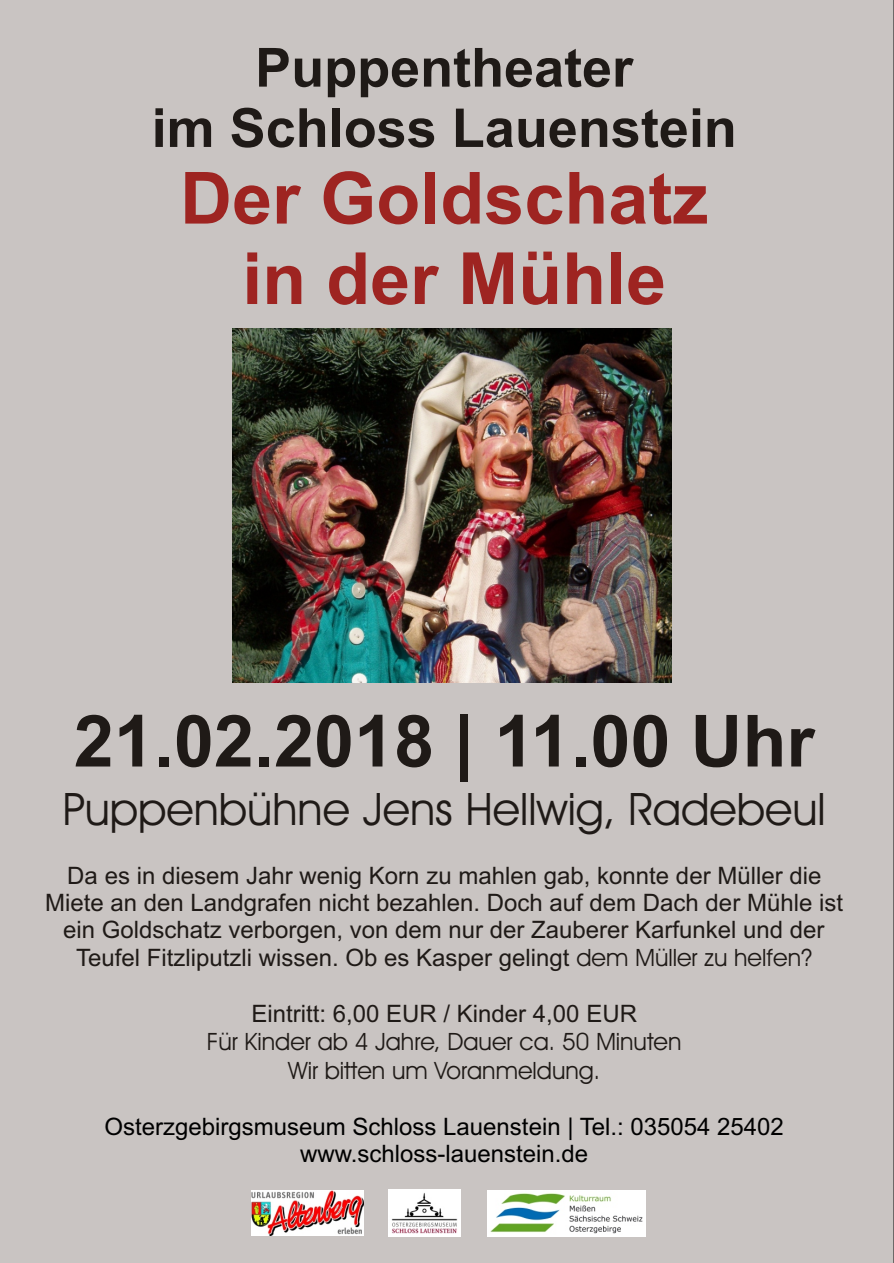
<style>
.page{position:relative;width:894px;height:1263px;background:#fff}
.page>*{position:absolute;margin:0;border:0;box-sizing:border-box;transform-origin:0 0}
.t1{font:700 72px/80.4px "Arial";color:#9e2421;text-align:center}
.t2{font:700 72px "Arial";color:#1f1a17}
.t3{font:700 54px/60.3px "Arial";color:#1f1a17;text-align:center}
.t4{font:45px "Avant Garde Bk BT";color:#1f1a17}
.t5{font:24px/27.3px "Arial";color:#1f1a17;text-align:center}
.t6{font:24px/26.8px "Arial";color:#000;text-align:center}
.t7{font:24px/28.8px "Avant Garde Bk BT";color:#1f1a17;text-align:center}
.s1{font-family:"Avant Garde Bk BT"}
</style>
<div class="page">
<div style="left:0;top:0;width:893px;height:1263px;background:#c9c4c2"></div>
<img style="left:232px;top:328px;width:440px;height:355px">
<img style="left:251px;top:1190px;width:113px;height:45px">
<img style="left:487px;top:1190px;width:158px;height:46px">
<img style="left:388px;top:1190px;width:73px;height:47px">
<h2 class="t3" style="left:152px;top:42px;width:587px">Puppentheater<br>im Schloss Lauenstein</h2>
<h1 class="t1" style="left:180px;top:165px;width:530px">Der Goldschatz in der Mühle</h1>
<h1 class="t2" style="left:74px;top:714px;width:742px">21.02.2018 | 11.00 Uhr</h1>
<h3 class="t4" style="left:63px;top:791px;width:764px">Puppenbühne Jens Hellwig, Radebeul</h3>
<p class="t5" style="left:45px;top:864px;width:799px">Da es in diesem Jahr wenig Korn zu mahlen gab, konnte der Müller die Miete an den Landgrafen nicht bezahlen. Doch auf dem Dach der Mühle ist ein Goldschatz verborgen, von dem nur der Zauberer Karfunkel und der Teufel Fitzliputzli wissen. Ob es Kasper gelingt <span class="s1">dem Müller zu helfen?</span></p>
<p class="t5" style="left:251px;top:1002px;width:387px">Eintritt: 6,00 EUR / Kinder 4,00 EUR</p>
<p class="t7" style="left:207px;top:1030px;width:476px">Für Kinder ab 4 Jahre, Dauer ca. 50 Minuten<br>Wir bitten um Voranmeldung.</p>
<p class="t6" style="left:104px;top:1116px;width:681px">Osterzgebirgsmuseum Schloss Lauenstein | Tel.: 035054 25402 www.schloss-lauenstein.de</p>
</div>
